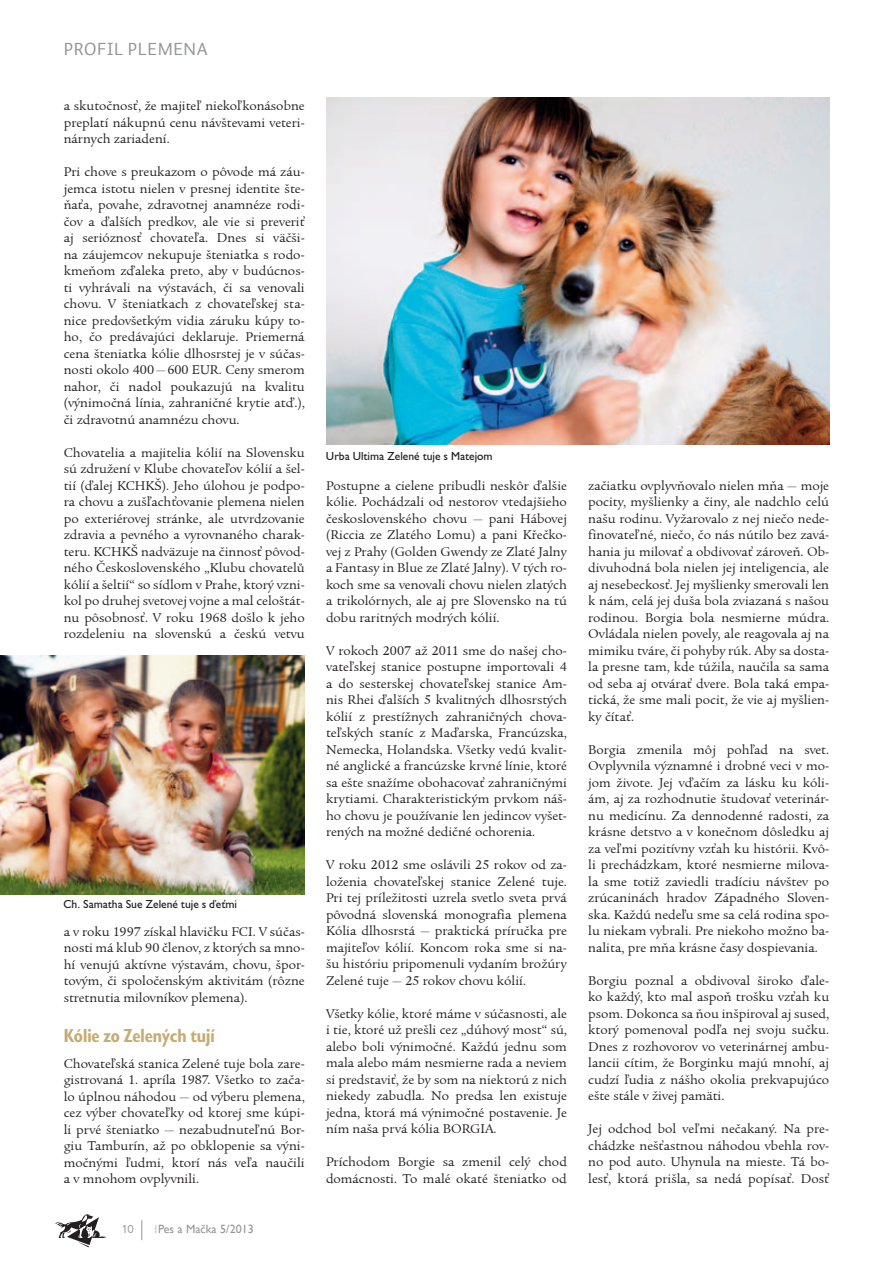
<style>
.page{position:relative;width:893px;height:1263px;background:#fff}
.page>*{position:absolute;margin:0;border:0;box-sizing:border-box;transform-origin:0 0}
._0_Podtitul{font:700 condensed 19.5px "Giltus TOT";color:#c8aa72}
.U_Header{font:18px "Auto 1";letter-spacing:.03em;color:#939598}
._0_Text{font:13.05px/16.5px "Legacy Serif Itc TEE";color:#231f20;text-align:justify}
.t1{font:500 12px "Giltus TOT";color:#231f20}
.t2{font:12px "Gill Sans";color:#939598}
.t3{font:12px "Giltus TOT";color:#939598}
</style>
<div class="page">
<img style="left:326px;top:98px;width:503px;height:347px">
<img style="left:0;top:656px;width:305px;height:239px">
<svg style="left:55px;top:1214px;width:51px;height:33px"></svg>
<svg style="left:154px;top:1225px;width:3px;height:8px"></svg>
<svg style="left:141px;top:1220px;width:1px;height:20px"></svg>
<p class="U_Header" style="left:64px;top:37px;width:145px">PROFIL PLEMENA</p>
<p class="_0_Text" style="left:64px;top:98px;width:242px">a skutočnosť, že majiteľ niekoľkonásobne preplatí nákupnú cenu návštevami veteri&shy;nárnych zariadení.</p>
<p class="_0_Text" style="left:64px;top:164px;width:242px">Pri chove s preukazom o pôvode má záu&shy;jemca istotu nielen v presnej identite šte&shy;ňaťa, povahe, zdravotnej anamnéze rodi&shy;čov a ďalších predkov, ale vie si preveriť aj serióznosť chovateľa. Dnes si väčši&shy;na záujemcov nekupuje šteniatka s rodo&shy;kmeňom zďaleka preto, aby v budúcnos&shy;ti vyhrávali na výstavách, či sa venovali chovu. V šteniatkach z chovateľskej sta&shy;nice predovšetkým vidia záruku kúpy to&shy;ho, čo predávajúci deklaruje. Priemerná cena šteniatka kólie dlhosrstej je v súčas&shy;nosti okolo 400—600 EUR. Ceny -smerom nahor, či nadol poukazujú na kvalitu (-výnimočná línia, zahraničné krytie atď.), či zdravotnú anamnézu chovu.</p>
<p class="_0_Text" style="left:64px;top:445px;width:242px">Chovatelia a majitelia kólií na Slovensku sú združení v Klube chovateľov kólií a šel&shy;tií (ďalej KCHKŠ). Jeho úlohou je podpo&shy;ra chovu a zušľachťovanie plemena nielen po exteriérovej stránke, ale utvrdzovanie zdravia a pevného a vyrovnaného charak&shy;teru. KCHKŠ nadväzuje na činnosť pôvod&shy;ného Československého „Klubu chovatelů kólií a šeltií“ so sídlom v Prahe, ktorý vzni&shy;kol po druhej svetovej vojne a mal celoštát&shy;nu pôsobnosť. V roku 1968 došlo k jeho rozdeleniu na slovenskú a českú vetvu</p>
<p class="t1" style="left:64px;top:898px;width:175px">Ch. Samatha Sue Zelené tuje s ďeťmi</p>
<p class="_0_Text" style="left:64px;top:923px;width:242px">a v -roku 1997 získal hlavičku FCI. V súčas&shy;nosti má klub 90 členov, z ktorých sa mno&shy;hí venujú aktívne výstavám, chovu, špor&shy;tovým, či spoločenským aktivitám (rôzne stretnutia milovníkov plemena).</p>
<p class="_0_Podtitul" style="left:64px;top:1024px;width:153px">Kólie zo Zelených tují</p>
<p class="_0_Text" style="left:64px;top:1055px;width:242px">Chovateľská stanica Zelené tuje bola zare&shy;gistrovaná 1. apríla 1987. Všetko to zača&shy;lo úplnou náhodou — od výberu plemena, cez výber chovateľky od ktorej sme kúpi&shy;li prvé šteniatko — nezabudnuteľnú Bor&shy;giu Tamburín, až po obklopenie sa výni&shy;močnými ľudmi, ktorí nás veľa naučili a v mnohom ovplyvnili.</p>
<p class="t3" style="left:122px;top:1222px;width:14px">10</p>
<p class="t2" style="left:158px;top:1222px;width:97px">Pes a Mačka 5/2013</p>
<p class="t1" style="left:326px;top:450px;width:168px">Urba Ultima Zelené tuje s Matejom</p>
<p class="_0_Text" style="left:326px;top:478px;width:242px">Postupne a cielene pribudli neskôr ďalšie kólie. Pochádzali od nestorov vtedajšieho československého chovu — pani Hábovej (Riccia ze Zlatého Lomu) a pani Křečko&shy;vej z Prahy (Golden Gwendy ze Zlaté Jalny a Fantasy in Blue ze Zlaté Jalny). V tých ro&shy;koch sme sa venovali chovu nielen zlatých a trikolórnych, ale aj pre Slovensko na tú dobu raritných modrých kólií.</p>
<p class="_0_Text" style="left:326px;top:643px;width:242px">V rokoch 2007 až 2011 sme do našej cho&shy;vateľskej stanice postupne importovali 4 a do sesterskej chovateľskej stanice Am&shy;nis Rhei ďalších 5 kvalitných dlhosrstých kólií z prestížnych zahraničných chova&shy;teľských staníc z Maďarska, Francúzska, Nemecka, Holandska. Všetky vedú kvalit&shy;né anglické a francúzske krvné línie, ktoré sa ešte snažíme obohacovať zahraničnými krytiami. Charakteristickým prvkom náš&shy;ho chovu je používanie len jedincov vyšet&shy;rených na možné dedičné ochorenia.</p>
<p class="_0_Text" style="left:326px;top:857px;width:242px">V roku 2012 sme oslávili 25 rokov od za&shy;loženia chovateľskej stanice Zelené tuje.<br>Pri tej príležitosti uzrela svetlo sveta prvá pôvodná slovenská monografia plemena Kólia dlhosrstá — praktická príručka pre majiteľov kólií. Koncom roka sme si na&shy;šu históriu pripomenuli vydaním brožúry Zelené tuje — 25 rokov chovu kólií.</p>
<p class="_0_Text" style="left:326px;top:1006px;width:242px">Všetky kólie, ktoré máme v súčasnosti, ale i tie, ktoré už prešli cez „dúhový most“ sú, alebo boli výnimočné. Každú jednu som mala alebo mám nesmierne rada a neviem si predstaviť, že by som na niektorú z nich niekedy zabudla. No predsa len existuje jedna, ktorá má výnimočné postavenie. Je ním naša prvá kólia BORGIA.</p>
<p class="_0_Text" style="left:326px;top:1154px;width:242px">Príchodom Borgie sa zmenil celý chod domácnosti. To malé okaté šteniatko od</p>
<p class="_0_Text" style="left:588px;top:478px;width:242px">začiatku ovplyvňovalo nielen mňa — moje pocity, myšlienky a činy, ale nadchlo celú našu rodinu. Vyžarovalo z nej niečo nede&shy;finovateľné, niečo, čo nás nútilo bez zavá&shy;hania ju milovať a obdivovať zároveň. Ob&shy;divuhodná bola nielen jej inteligencia, ale aj nesebeckosť. Jej myšlienky smerovali len k nám, celá jej duša bola zviazaná s našou rodinou. Borgia bola nesmierne múdra.<br>Ovládala nielen povely, ale reagovala aj na mimiku tváre, či pohyby rúk. Aby sa dosta&shy;la presne tam, kde túžila, naučila sa sama od seba aj otvárať dvere. Bola taká empa&shy;tická, že sme mali pocit, že vie aj myšlien&shy;ky čítať.</p>
<p class="_0_Text" style="left:588px;top:742px;width:242px">Borgia zmenila môj pohľad na svet.<br>Ovplyvnila významné i drobné veci v mo&shy;jom živote. Jej vďačím za lásku ku kóli&shy;ám, aj za rozhodnutie študovať veterinár&shy;nu medicínu. Za dennodenné radosti, za krásne detstvo a v konečnom dôsledku aj za veľmi pozitívny vzťah ku histórii. Kvô&shy;li prechádzkam, ktoré nesmierne milova&shy;la sme totiž zaviedli tradíciu návštev po zrúcaninách hradov Západného Sloven&shy;ska. Každú nedeľu sme sa celá rodina spo&shy;lu niekam vybrali. Pre niekoho možno ba&shy;nalita, pre mňa krásne časy dospievania.</p>
<p class="_0_Text" style="left:588px;top:973px;width:242px">Borgiu poznal a obdivoval široko ďale&shy;ko každý, kto mal aspoň trošku vzťah ku psom. Dokonca sa ňou inšpiroval aj sused, ktorý pomenoval podľa nej svoju sučku.<br>Dnes z rozhovorov vo veterinárnej ambu&shy;lancii cítim, že Borginku majú mnohí, aj cudzí ľudia z nášho okolia prekvapujúco ešte stále v živej pamäti.</p>
<p class="_0_Text" style="left:588px;top:1121px;width:242px">Jej odchod bol veľmi nečakaný. Na pre&shy;chádzke nešťastnou náhodou vbehla rov&shy;no pod auto. Uhynula na mieste. Tá bo&shy;lesť, ktorá prišla, sa nedá popísať. Dosť</p>
</div>
